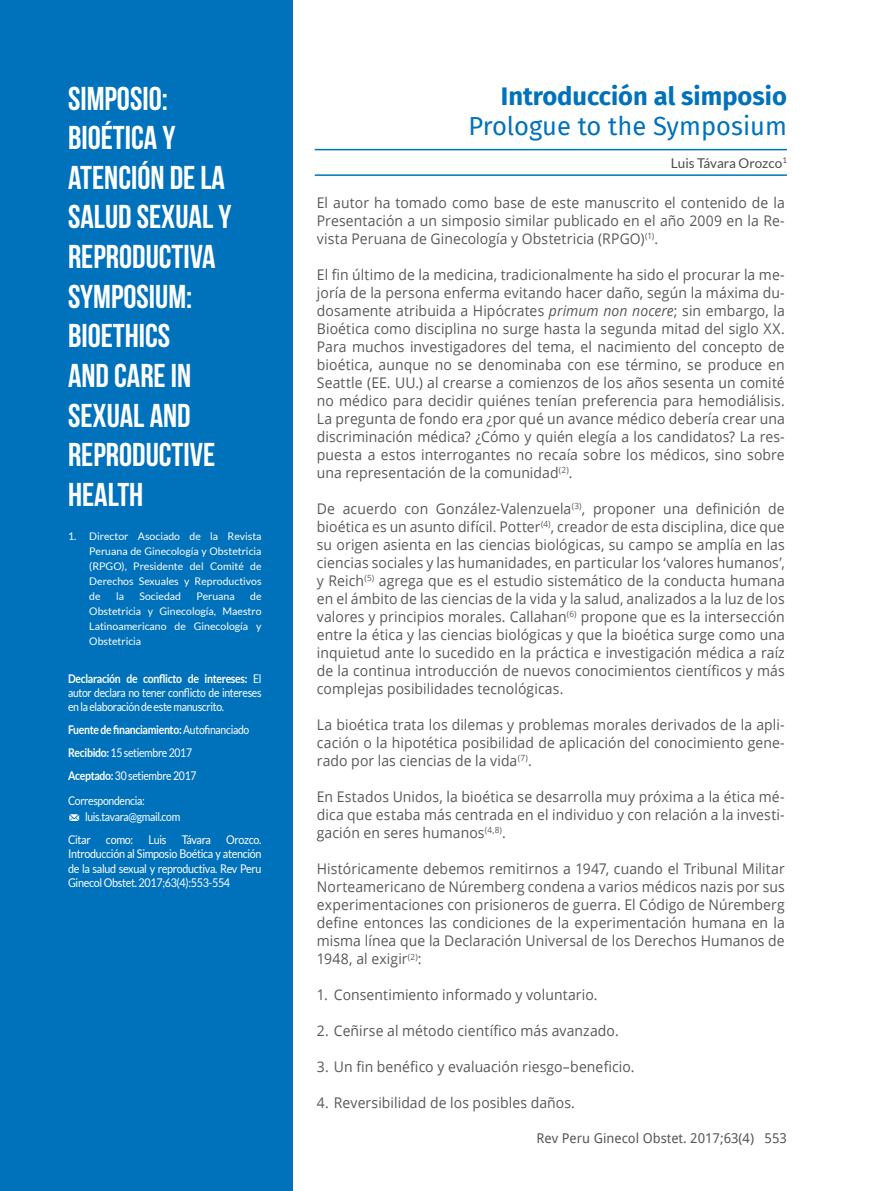
<style>
.page{position:relative;width:872px;height:1191px;background:#fff}
.page>*{position:absolute;margin:0;border:0;box-sizing:border-box;transform-origin:0 0}
.t1{font:33px/39.6px "Bebas Neue";color:#fff}
.t2{font:700 25.5px "Fira Sans";color:#0072bc}
.t3{font:25.5px "Fira Sans";color:#0072bc}
.t4{font:14.7px/18px "Open Sans";letter-spacing:.005em;color:#57585a;text-align:justify;scale:.95 1}
.t5{font:13.5px "Droid Sans";color:#57585a}
.t6{font:13.5px "Lato";color:#4b4c4d}
.t7{font:12px/14.4px "Lato";letter-spacing:-.03em;color:#fff;scale:.87 1}
.t8{font:12px/14.4px "Lato";letter-spacing:-.03em;color:#fff;text-align:justify;scale:.9 1}
.t9{font:10.5px/15px "Lato";color:#fff;text-align:justify}
.s1{font-weight:700}
.s2{font-family:"Modern Pictograms";font-size:13.5px}
.s3{font-style:italic}
</style>
<div class="page">
<div style="left:0;top:0;width:293px;height:1191px;background:#0072bc"></div>
<hr style="left:315px;top:149px;width:472px;height:1px;background:#0072bc">
<hr style="left:315px;top:174px;width:472px;height:2px;background:#0072bc">
<h1 class="t1" style="left:68px;top:78px;width:165px">SIMPOSIO:<br>BIOÉTICA Y<br>ATENCIÓN DE LA<br>SALUD SEXUAL Y<br>REPRODUCTIVA<br>SYMPOSIUM:<br>BIOETHICS<br>AND CARE IN<br>SEXUAL AND<br>REPRODUCTIVE<br>HEALTH</h1>
<p class="t9" style="left:89px;top:529px;width:174px;text-indent:-21px">1. Director Asociado de la Revista Peruana de Ginecología y Obstetricia (RPGO), Presidente del Comité de Derechos Sexuales y Reproductivos de</p>
<p class="t9" style="left:89px;top:589px;width:174px;text-indent:161px">de Obstetricia y Ginecología, Maestro Latinoamericano de Ginecología y Obstetricia</p>
<p class="t7" style="left:68px;top:671px;width:224px;text-align:justify"><span class="s1">Declaración de conflicto de intereses:</span> El autor declara no tener conflicto de intereses en la elaboración de este manuscrito.</p>
<p class="t7" style="left:68px;top:718px;width:210px;line-height:23px"><span class="s1">Fuente de financiamiento:</span> Autofinanciado<br><span class="s1">Recibido:</span> 15 setiembre 2017<br><span class="s1">Aceptado:</span> 30 setiembre 2017</p>
<p class="t7" style="left:68px;top:792px;width:130px;line-height:16.2px">Correspondencia:<br><span class="s2">m</span> luis.tavara@gmail.com</p>
<p class="t8" style="left:68px;top:832px;width:27px">Citar</p>
<p class="t8" style="left:106px;top:832px;width:32px">como:</p>
<p class="t8" style="left:148px;top:832px;width:22px">Luis</p>
<p class="t8" style="left:182px;top:832px;width:34px">Távara</p>
<p class="t9" style="left:116px;top:589px;width:10px">la</p>
<p class="t9" style="left:139px;top:589px;width:43px">Sociedad</p>
<p class="t9" style="left:196px;top:589px;width:40px">Peruana</p>
<p class="t8" style="left:68px;top:832px;width:216px;text-indent:158px">Orozco.<br>Introducción al Simposio Boética y atención de la salud sexual y reproductiva. Rev Peru Ginecol Obstet. 2017;63(4):553-554</p>
<h2 class="t2" style="left:501px;top:74px;width:287px">Introducción al simposio</h2>
<h2 class="t3" style="left:468px;top:107px;width:320px">Prologue to the Symposium</h2>
<p class="t6" style="left:671px;top:155px;width:117px">Luis Távara Orozco<sup>1</sup></p>
<p class="t4" style="left:317px;top:193px;width:494px">El autor ha tomado como base de este manuscrito el contenido de la Presentación a un simposio similar publicado en el año 2009 en la Re&shy;vista Peruana de Ginecología y Obstetricia (RPGO)<sup>(1)</sup>.</p>
<p class="t4" style="left:317px;top:265px;width:494px">El fin último de la medicina, tradicionalmente ha sido el procurar la me&shy;joría de la persona enferma evitando hacer daño, según la máxima du&shy;dosamente atribuida a Hipócrates <span class="s3">primum non nocere</span>; sin embargo, la Bioética como disciplina no surge hasta la segunda mitad del siglo XX.<br>Para muchos investigadores del tema, el nacimiento del concepto de bioética, aunque no se denominaba con ese término, se produce en Seattle (EE. UU.) al crearse a comienzos de los años sesenta un comité no médico para decidir quiénes tenían preferencia para hemodiálisis.<br>La pregunta de fondo era ¿por qué un avance médico debería crear una discriminación médica? ¿Cómo y quién elegía a los candidatos? La res&shy;puesta a estos interrogantes no recaía sobre los médicos, sino sobre una representación de la comunidad<sup>(2)</sup>.</p>
<p class="t4" style="left:317px;top:499px;width:494px">De acuerdo con González-Valenzuela<sup>(3)</sup>, proponer una definición de bioética es un asunto difícil. Potter<sup>(4)</sup>, creador de esta disciplina, dice que su origen asienta en las ciencias biológicas, su campo se amplía en las ciencias sociales y las humanidades, en particular los ‘valores humanos’, y Reich<sup>(5)</sup> agrega que es el estudio sistemático de la conducta humana en el ámbito de las ciencias de la vida y la salud, analizados a la luz de los valores y principios morales. Callahan<sup>(6)</sup> propone que es la intersección entre la ética y las ciencias biológicas y que la bioética surge como una inquietud ante lo sucedido en la práctica e investigación médica a raíz de la continua introducción de nuevos conocimientos científicos y más complejas posibilidades tecnológicas.</p>
<p class="t4" style="left:317px;top:715px;width:494px">La bioética trata los dilemas y problemas morales derivados de la apli&shy;cación o la hipotética posibilidad de aplicación del conocimiento gene&shy;rado por las ciencias de la vida<sup>(7)</sup>.</p>
<p class="t4" style="left:317px;top:787px;width:494px">En Estados Unidos, la bioética se desarrolla muy próxima a la ética mé&shy;dica que estaba más centrada en el individuo y con relación a la investi&shy;gación en seres humanos<sup>(4,8)</sup>.</p>
<p class="t4" style="left:317px;top:859px;width:494px">Históricamente debemos remitirnos a 1947, cuando el Tribunal Militar Norteamericano de Núremberg condena a varios médicos nazis por sus experimentaciones con prisioneros de guerra. El Código de Núremberg define entonces las condiciones de la experimentación humana en la misma línea que la Declaración Universal de los Derechos Humanos de 1948, al exigir<sup>(2)</sup>:</p>
<p class="t4" style="left:317px;top:985px;width:297px">1. Consentimiento informado y voluntario.</p>
<p class="t4" style="left:317px;top:1021px;width:319px">2. Ceñirse al método científico más avanzado.</p>
<p class="t4" style="left:317px;top:1057px;width:336px">3. Un fin benéfico y evaluación riesgo–beneficio.</p>
<p class="t4" style="left:317px;top:1093px;width:273px">4. Reversibilidad de los posibles daños.</p>
<p class="t5" style="left:536px;top:1128px;width:252px">Rev Peru Ginecol Obstet. 2017;63(4) 553</p>
</div>
